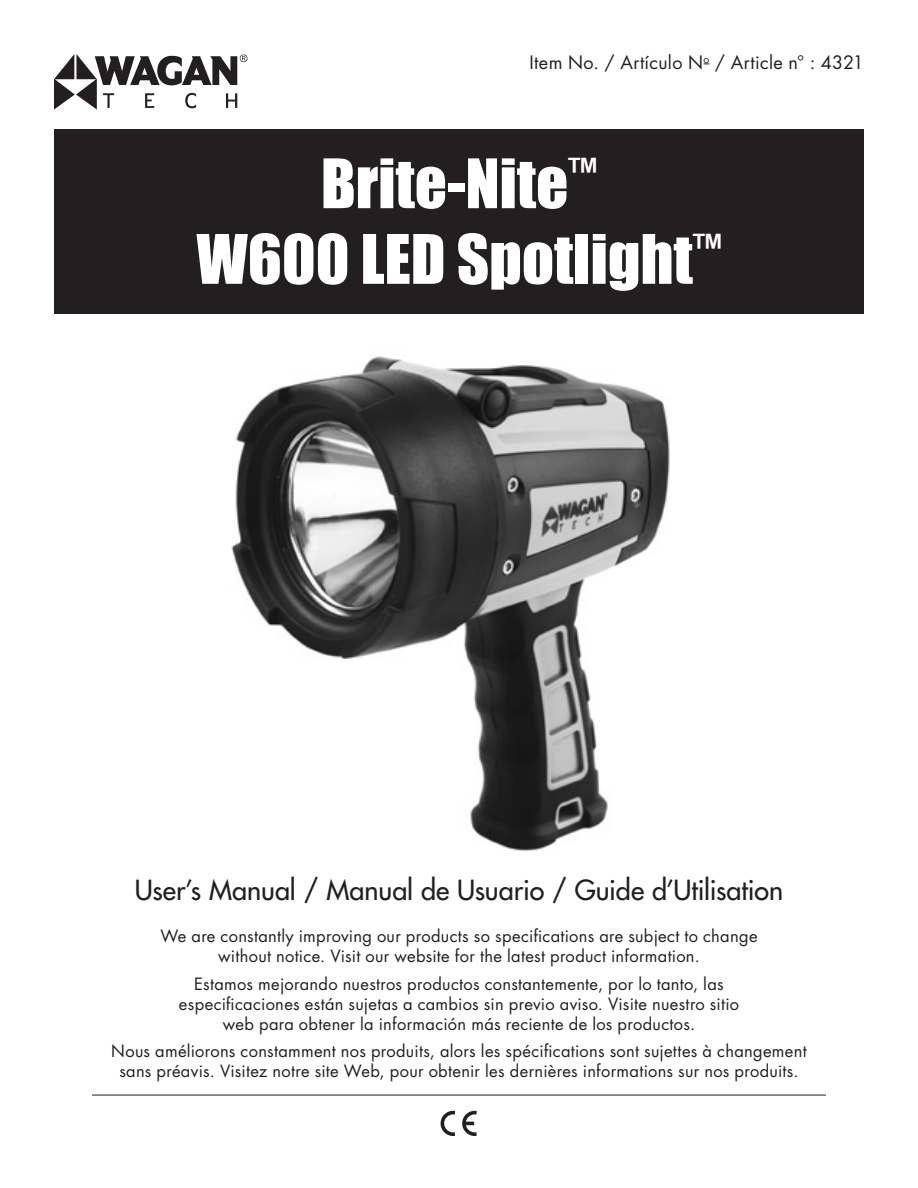
<style>
.page{position:relative;width:918px;height:1188px;background:#fff}
.page>*{position:absolute;margin:0;border:0;box-sizing:border-box;transform-origin:0 0}
.Cover_Title{font:63px "Impact";color:#fff}
.t1{font:500 27px "Futura Std";letter-spacing:-.005em;color:#231f20}
.Item{font:18px "Futura Std";letter-spacing:.02em;color:#231f20}
.Tables{font:16.5px/19.8px "Futura Std";letter-spacing:.015em;color:#231f20;text-align:center}
</style>
<div class="page">
<svg style="left:54px;top:54px;width:193px;height:56px"></svg>
<div style="left:54px;top:129px;width:810px;height:184px;background:#231f20"></div>
<hr style="left:92px;top:1095px;width:734px;height:1px;background:#231f20">
<svg style="left:441px;top:1111px;width:36px;height:25px"></svg>
<img style="left:231px;top:356px;width:439px;height:495px">
<p class="Item" style="left:529px;top:51px;width:336px">Item No. / Artículo N<sup>o</sup> / Article n° : 4321</p>
<p class="Cover_Title" style="left:321px;top:135px;width:278px">Brite-Nite<sup>™</sup></p>
<p class="Cover_Title" style="left:197px;top:210px;width:526px">W600 LED Spotlight<sup>™</sup></p>
<p class="t1" style="left:135px;top:873px;width:650px">User’s Manual / Manual de Usuario / Guide d’Utilisation</p>
<p class="Tables" style="left:160px;top:927px;width:599px">We are constantly improving our products so specifications are subject to change without notice. Visit our website for the latest product information.</p>
<p class="Tables" style="left:179px;top:974px;width:562px">Estamos mejorando nuestros productos constantemente, por lo tanto, las especificaciones están sujetas a cambios sin previo aviso. Visite nuestro sitio web para obtener la información más reciente de los productos.</p>
<p class="Tables" style="left:111px;top:1042px;width:697px">Nous améliorons constamment nos produits, alors les spécifications sont sujettes à changement sans préavis. Visitez notre site Web, pour obtenir les dernières informations sur nos produits.</p>
</div>
